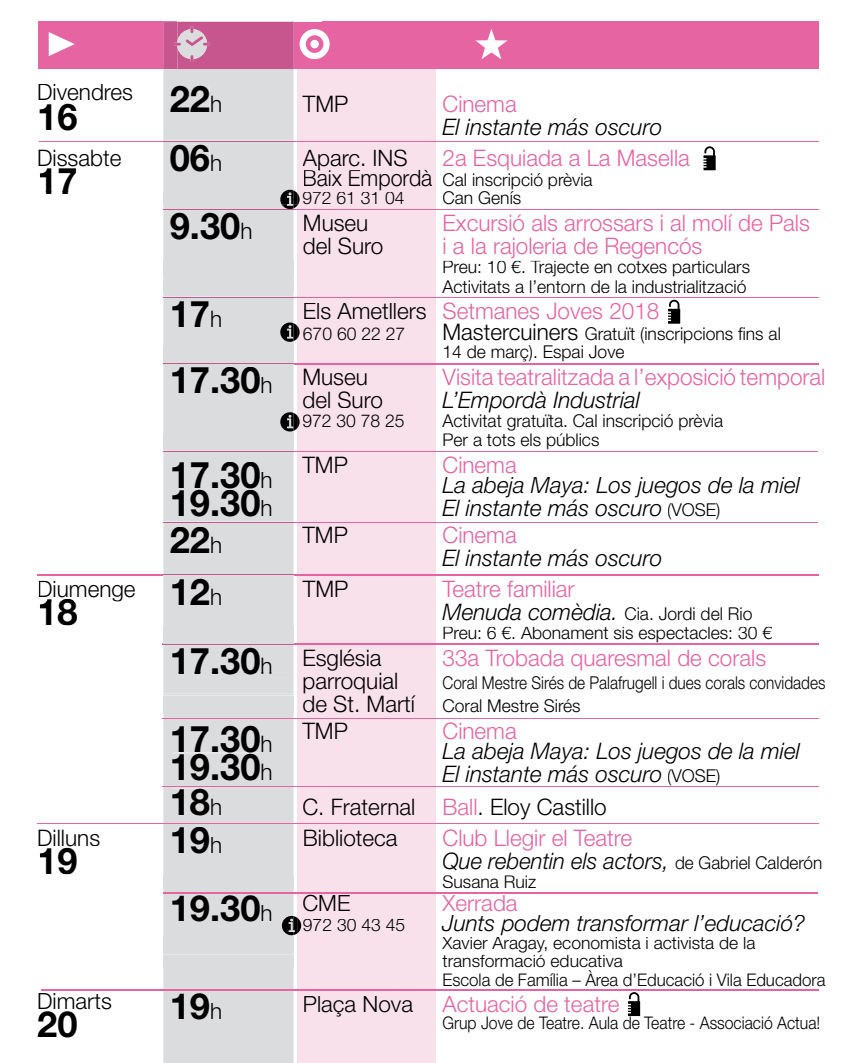
<style>
.page{position:relative;width:851px;height:1063px;background:#fff}
.page>*{position:absolute;margin:0;border:0;box-sizing:border-box;transform-origin:0 0}
.t1{font:700 36.75px/78.2px "Helvetica Neue LT Std";color:#000}
.t2{font:700 36px "Helvetica Neue LT Std";color:#000}
.t3{font:300 22.75px "Helvetica Neue LT Std";color:#e764a3}
.t4{font:italic 300 22.75px/23px "Helvetica Neue LT Std";color:#000}
.t5{font:300 22.75px "Helvetica Neue LT Std";color:#000}
.t6{font:300 22.75px "Helvetica Neue LT Std";color:#000;scale:.94 1}
.t7{font:italic 300 22.25px "Helvetica Neue LT Std";color:#000}
.t8{font:300 22.25px "Helvetica Neue LT Std";color:#e764a3}
.t9{font:300 22.25px "Helvetica Neue LT Std";color:#000}
.t10{font:300 17.75px/19.2px "Helvetica Neue LT Std";color:#000}
.t11{font:300 17.75px/23px "Helvetica Neue LT Std";color:#000;scale:.87 1}
.t12{font:300 17.5px/18.5px "Helvetica Neue LT Std";color:#000}
.t13{font:300 17.5px "Helvetica Neue LT Std";color:#000;scale:.91 1}
.s1{font-weight:300;font-size:22.75px}
.s2{color:#000}
.s3{font-size:22.75px}
.s4{font-style:normal;font-size:17.75px}
.s5{font-style:italic;font-size:22.75px}
.s6{color:#e764a3}
.s7{font-weight:300;font-size:22.25px}
</style>
<div class="page">
<div style="left:38px;top:22px;width:780px;height:47px;background:#e764a3"></div>
<div style="left:297px;top:69px;width:138px;height:994px;background:#f9e1eb"></div>
<svg style="left:475px;top:29px;width:32px;height:30px"></svg>
<svg style="left:49px;top:32px;width:26px;height:24px"></svg>
<hr style="left:47px;top:599px;width:27px;height:3px;background:#000">
<hr style="left:39px;top:141px;width:779px;height:1px;background:#e764a3">
<hr style="left:163px;top:451px;width:655px;height:1px;background:#e764a3">
<hr style="left:163px;top:522px;width:655px;height:1px;background:#e764a3">
<hr style="left:163px;top:209px;width:655px;height:1px;background:#e764a3">
<hr style="left:163px;top:297px;width:655px;height:1px;background:#e764a3">
<hr style="left:37px;top:574px;width:781px;height:1px;background:#e764a3">
<hr style="left:163px;top:363px;width:655px;height:1px;background:#e764a3">
<hr style="left:162px;top:644px;width:656px;height:1px;background:#e764a3">
<div style="left:163px;top:645px;width:130px;height:418px;background:#dbdcdd"></div>
<div style="left:172px;top:647px;width:88px;height:26px;background:#dbdcdd"></div>
<div style="left:262px;top:657px;width:9px;height:16px;background:#dbdcdd"></div>
<div style="left:163px;top:673px;width:130px;height:21px;background:#dbdcdd"></div>
<div style="left:163px;top:696px;width:130px;height:17px;background:#dbdcdd"></div>
<div style="left:172px;top:726px;width:88px;height:26px;background:#dbdcdd"></div>
<div style="left:262px;top:736px;width:9px;height:16px;background:#dbdcdd"></div>
<div style="left:172px;top:754px;width:88px;height:26px;background:#dbdcdd"></div>
<div style="left:262px;top:764px;width:9px;height:16px;background:#dbdcdd"></div>
<div style="left:172px;top:789px;width:38px;height:26px;background:#dbdcdd"></div>
<div style="left:211px;top:799px;width:10px;height:16px;background:#dbdcdd"></div>
<div style="left:172px;top:827px;width:37px;height:27px;background:#dbdcdd"></div>
<div style="left:211px;top:837px;width:10px;height:16px;background:#dbdcdd"></div>
<div style="left:163px;top:875px;width:130px;height:13px;background:#dbdcdd"></div>
<div style="left:172px;top:895px;width:88px;height:27px;background:#dbdcdd"></div>
<div style="left:262px;top:905px;width:9px;height:16px;background:#dbdcdd"></div>
<div style="left:163px;top:937px;width:130px;height:16px;background:#dbdcdd"></div>
<div style="left:163px;top:955px;width:130px;height:13px;background:#dbdcdd"></div>
<div style="left:172px;top:993px;width:37px;height:27px;background:#dbdcdd"></div>
<div style="left:211px;top:1003px;width:10px;height:16px;background:#dbdcdd"></div>
<hr style="left:163px;top:644px;width:130px;height:1px;background:#c6568d">
<hr style="left:162px;top:718px;width:656px;height:1px;background:#e764a3">
<hr style="left:162px;top:786px;width:656px;height:1px;background:#e764a3">
<hr style="left:37px;top:823px;width:781px;height:1px;background:#e764a3">
<hr style="left:163px;top:892px;width:655px;height:1px;background:#e764a3">
<hr style="left:41px;top:989px;width:777px;height:1px;background:#e764a3">
<svg style="left:282px;top:916px;width:19px;height:19px"></svg>
<svg style="left:163px;top:21px;width:269px;height:623px"></svg>
<svg style="left:703px;top:146px;width:12px;height:24px"></svg>
<svg style="left:668px;top:300px;width:12px;height:24px"></svg>
<svg style="left:628px;top:992px;width:12px;height:24px"></svg>
<p class="t5" style="left:37px;top:84px;width:97px">Divendres</p>
<h1 class="t1" style="left:37px;top:81px;width:42px">16</h1>
<p class="t5" style="left:303px;top:96px;width:47px">TMP</p>
<p class="t3" style="left:442px;top:96px;width:76px">Cinema</p>
<h1 class="t1" style="left:170px;top:63px;width:54px">22<span class="s1">h</span></h1>
<p class="t4" style="left:442px;top:118px;width:221px">El instante más oscuro</p>
<h1 class="t1" style="left:170px;top:122px;width:54px">06<span class="s1">h</span></h1>
<p class="t5" style="left:37px;top:149px;width:86px">Dissabte</p>
<p class="t5" style="left:303px;top:150px;width:106px">A arc. INS</p>
<p class="t3" style="left:442px;top:150px;width:249px">2a Esquiada a La Masella</p>
<p class="t6" style="left:302px;top:170px;width:140px">Baix Empordà</p>
<p class="t5" style="left:317px;top:150px;width:14px">p</p>
<h1 class="t1" style="left:37px;top:145px;width:42px">17</h1>
<p class="t10" style="left:442px;top:172px;width:152px">Cal inscripció prèvia</p>
<p class="t10" style="left:442px;top:190px;width:80px">Can Genís</p>
<p class="t10" style="left:302px;top:190px;width:104px">972 61 31 04</p>
<h1 class="t1" style="left:170px;top:190px;width:84px">9.30<span class="s1">h</span></h1>
<h1 class="t1" style="left:170px;top:278px;width:54px">17<span class="s1">h</span></h1>
<h1 class="t1" style="left:170px;top:345px;width:104px">17.30<span class="s1">h</span></h1>
<h1 class="t1" style="left:170px;top:465px;width:104px;line-height:28.2px">17.30<span class="s1">h<br></span>19.30<span class="s1">h</span></h1>
<h1 class="t1" style="left:170px;top:505px;width:54px">22<span class="s1">h</span></h1>
<p class="t5" style="left:303px;top:215px;width:67px">Museu</p>
<p class="t3" style="left:442px;top:215px;width:369px">Excursió als arrossars i al molí de Pals</p>
<p class="t5" style="left:303px;top:238px;width:82px">del Suro</p>
<p class="t3" style="left:442px;top:238px;width:261px">i a la rajoleria de Regencós</p>
<p class="t10" style="left:442px;top:259px;width:309px">Preu: 10 €. Trajecte en cotxes particulars<br>Activitats a l’entorn de la industrialització</p>
<p class="t3" style="left:303px;top:303px;width:358px"><span class="s2">Els Ametllers</span> Setmanes Joves 2018</p>
<p class="t10" style="left:303px;top:326px;width:104px">670 60 22 27</p>
<p class="t10" style="left:442px;top:326px;width:340px;line-height:18px"><span class="s3">Mastercuiners</span> Gratuït (inscripcions fins al<br>14 de març). Espai Jove</p>
<p class="t5" style="left:302px;top:368px;width:67px">Museu</p>
<p class="t3" style="left:442px;top:368px;width:384px">Visita teatralitzada a l’exposició temporal</p>
<p class="t5" style="left:302px;top:391px;width:82px">del Suro</p>
<p class="t4" style="left:442px;top:390px;width:199px">L’Empordà Industrial</p>
<p class="t10" style="left:302px;top:413px;width:104px">972 30 78 25</p>
<p class="t10" style="left:442px;top:413px;width:282px">Activitat gratuïta. Cal inscripció prèvia<br>Per a tots els públics</p>
<p class="t5" style="left:302px;top:457px;width:47px">TMP</p>
<p class="t3" style="left:442px;top:457px;width:76px">Cinema</p>
<p class="t4" style="left:442px;top:476px;width:359px">La abeja Maya: Los juegos de la miel<br>El instante más oscuro <span class="s4">(VOSE)</span></p>
<p class="t5" style="left:302px;top:527px;width:47px">TMP</p>
<p class="t3" style="left:442px;top:527px;width:76px">Cinema</p>
<p class="t4" style="left:442px;top:549px;width:221px">El instante más oscuro</p>
<h1 class="t1" style="left:170px;top:556px;width:54px">12<span class="s1">h</span></h1>
<p class="t5" style="left:37px;top:580px;width:100px">Diumenge</p>
<p class="t5" style="left:303px;top:581px;width:47px">TMP</p>
<p class="t3" style="left:442px;top:581px;width:134px">Teatre familiar</p>
<h1 class="t1" style="left:37px;top:576px;width:42px">18</h1>
<p class="t10" style="left:442px;top:606px;width:331px"><span class="s5">Menuda comèdia.</span> Cia. Jordi del Rio<br>Preu: 6 €. Abonament sis espectacles: 30 €</p>
<p class="t5" style="left:302px;top:650px;width:81px">Església</p>
<p class="t3" style="left:442px;top:650px;width:325px">33a Trobada quaresmal de corals</p>
<p class="t5" style="left:302px;top:673px;width:97px">parroquial</p>
<h1 class="t1" style="left:170px;top:625px;width:104px">17.30<span class="s1">h<br></span>17.30<span class="s1">h</span></h1>
<h1 class="t1" style="left:170px;top:753px;width:104px;line-height:35px">19.30<span class="s1">h<br></span>18<span class="s1">h</span></h1>
<h1 class="t1" style="left:170px;top:805px;width:54px">19<span class="s1">h</span></h1>
<p class="t11" style="left:302px;top:673px;width:602px;text-indent:140px">Coral Mestre Sirés de Palafrugell i dues corals convidades <span class="s3">de St. Martí</span> Coral Mestre Sirés</p>
<p class="t5" style="left:302px;top:723px;width:47px">TMP</p>
<p class="t3" style="left:442px;top:723px;width:76px">Cinema</p>
<p class="t4" style="left:442px;top:742px;width:359px">La abeja Maya: Los juegos de la miel<br>El instante más oscuro <span class="s4">(VOSE)</span></p>
<p class="t5" style="left:302px;top:799px;width:306px">C. Fraternal <span class="s6">Ball</span>. Eloy Castillo</p>
<p class="t5" style="left:37px;top:829px;width:64px">Dilluns</p>
<p class="t5" style="left:303px;top:829px;width:96px">Biblioteca</p>
<p class="t3" style="left:442px;top:829px;width:191px">Club Llegir el Teatre</p>
<h1 class="t1" style="left:37px;top:825px;width:42px">19</h1>
<p class="t4" style="left:442px;top:852px;width:381px">Que rebentin els actors, <span class="s4">de Gabriel Calderón</span></p>
<p class="t10" style="left:442px;top:874px;width:95px">Susana Ruiz</p>
<p class="t9" style="left:302px;top:895px;width:49px">CME</p>
<p class="t8" style="left:442px;top:895px;width:77px">Xerrada</p>
<p class="t12" style="left:303px;top:918px;width:104px">972 30 43 45</p>
<p class="t7" style="left:442px;top:915px;width:364px">Junts podem transformar l’educació?</p>
<p class="t12" style="left:442px;top:936px;width:384px">Xavier Aragay, economista i activista de la transformació educativa<br>Escola de Família – Àrea d’Educació i Vila Educadora</p>
<p class="t9" style="left:37px;top:993px;width:76px">Dimarts</p>
<h2 class="t2" style="left:37px;top:1011px;width:42px">20</h2>
<h2 class="t2" style="left:170px;top:895px;width:104px">19.30<span class="s7">h</span></h2>
<h2 class="t2" style="left:170px;top:993px;width:54px">19<span class="s7">h</span></h2>
<p class="t9" style="left:303px;top:996px;width:112px">Plaça Nova</p>
<p class="t8" style="left:442px;top:996px;width:178px">Actuació de teatre</p>
<p class="t13" style="left:442px;top:1017px;width:416px">Grup Jove de Teatre. Aula de Teatre - Associació Actua!</p>
</div>
